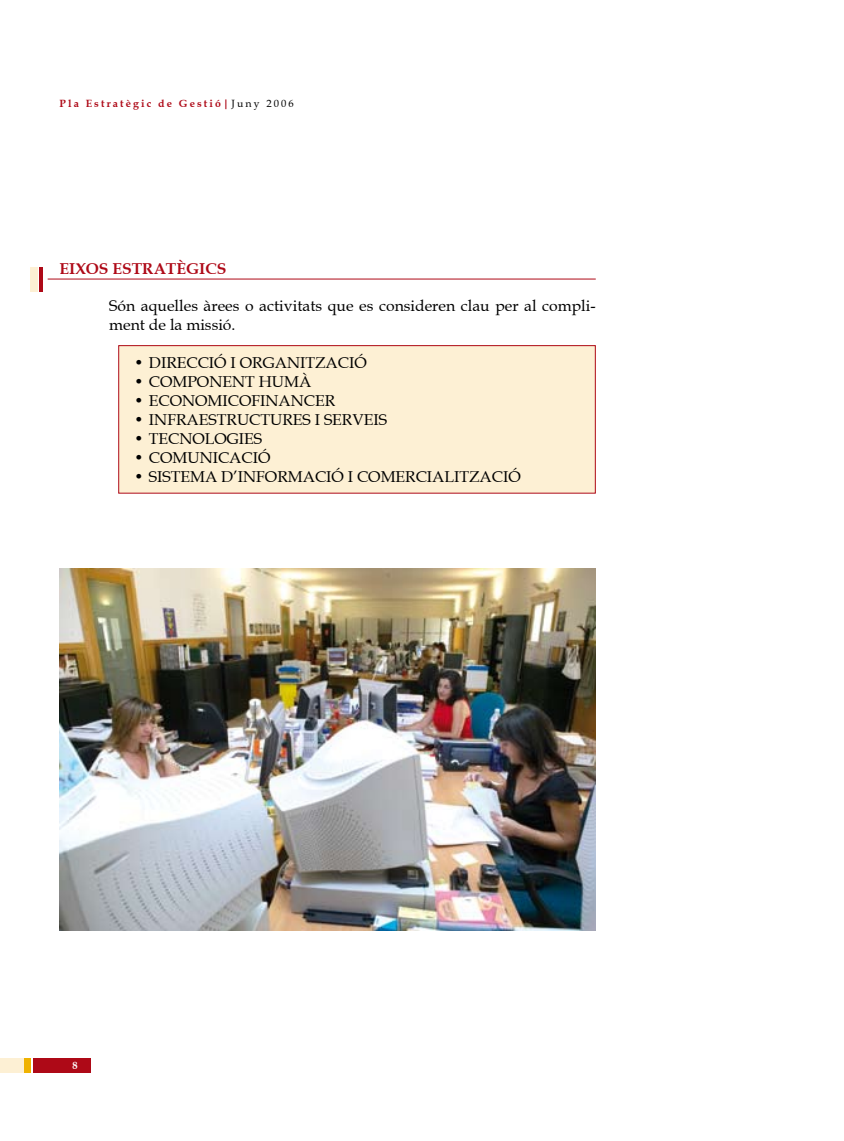
<style>
.page{position:relative;width:844px;height:1141px;background:#fff}
.page>*{position:absolute;margin:0;border:0;box-sizing:border-box;transform-origin:0 0}
.t1{font:15.75px/18.9px "Book Antiqua";color:#000}
.t2{font:700 15.75px "Book Antiqua";color:#ae0917}
.t3{font:700 10.5px "Book Antiqua";letter-spacing:.2em;color:#ae0917}
.s1{font-weight:400;color:#000}
</style>
<div class="page">
<div style="left:33px;top:1058px;width:58px;height:15px;background:#ae0917"></div>
<div style="left:0;top:1058px;width:31px;height:15px;background:#fdf0d4"></div>
<div style="left:24px;top:1058px;width:7px;height:15px;background:#efb200"></div>
<div style="left:119px;top:346px;width:476px;height:147px;background:#fdf0d4"></div>
<div style="left:118px;top:345px;width:477px;height:149px;border:1px solid #ae0917"></div>
<div style="left:30px;top:267px;width:7px;height:24px;background:#fdf0d4"></div>
<hr style="left:39px;top:267px;width:3px;height:24px;background:#ae0917">
<hr style="left:48px;top:279px;width:547px;height:1px;background:#ae0917">
<img style="left:60px;top:568px;width:535px;height:362px">
<p class="t3" style="left:60px;top:97px;width:235px">Pla Estratègic de Gestió|<span class="s1">Juny 2006</span></p>
<p class="t2" style="left:60px;top:259px;width:75px">EIXOS ESTRAT</p>
<p class="t2" style="left:176px;top:259px;width:33px">ÈGICS</p>
<p class="t1" style="left:109px;top:297px;width:488px">Són aquelles àrees o activitats que es consideren clau per al compli&shy;ment de la missió.</p>
<p class="t1" style="left:134px;top:353px;width:234px">• DIRECCIÓ I ORGANITZACIÓ</p>
<p class="t1" style="left:134px;top:372px;width:179px">• COMPONENT HUMÀ</p>
<p class="t1" style="left:134px;top:391px;width:203px">• ECONOMICOFINANCER</p>
<p class="t1" style="left:134px;top:410px;width:254px">• INFRAESTRUCTURES I SERVEIS</p>
<p class="t1" style="left:134px;top:429px;width:130px">• TECNOLOGIES</p>
<p class="t1" style="left:134px;top:448px;width:138px">• COMUNICACIÓ</p>
<p class="t1" style="left:134px;top:467px;width:388px">• SISTEMA D’INFORMACIÓ I COMERCIALITZACIÓ</p>
</div>
